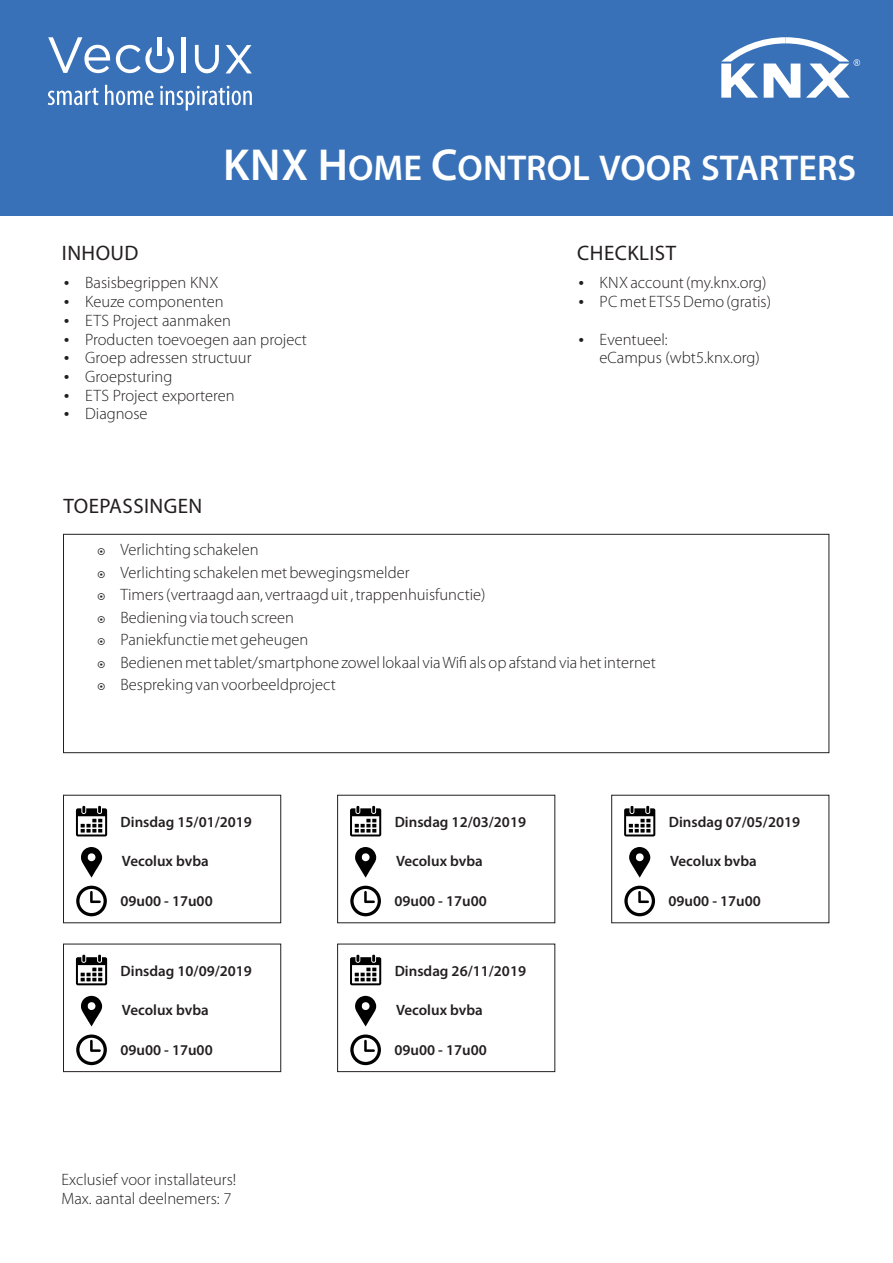
<style>
.page{position:relative;width:893px;height:1263px;background:#fff}
.page>*{position:absolute;margin:0;border:0;box-sizing:border-box;transform-origin:0 0}
.t1{font:600 36px "Myriad Pro";color:#fff}
.t2{font:21px "Myriad Pro";letter-spacing:.02em;color:#231f20}
.t3{font:300 16.5px/18.8px "Myriad Pro";color:#231f20}
.t4{font:600 15px "Myriad Pro";color:#231f20}
.s1{font-size:45px}
</style>
<div class="page">
<div style="left:0;top:0;width:893px;height:215px;background:#3871b8"></div>
<svg style="left:48px;top:88px;width:51px;height:17px"></svg>
<svg style="left:105px;top:85px;width:49px;height:20px"></svg>
<svg style="left:160px;top:86px;width:92px;height:25px"></svg>
<svg style="left:48px;top:37px;width:62px;height:36px"></svg>
<svg style="left:116px;top:45px;width:58px;height:28px"></svg>
<hr style="left:182px;top:37px;width:4px;height:36px;background:#fff">
<svg style="left:195px;top:45px;width:24px;height:28px"></svg>
<svg style="left:226px;top:45px;width:26px;height:28px"></svg>
<hr style="left:158px;top:37px;width:4px;height:19px;background:#fff">
<svg style="left:721px;top:37px;width:139px;height:61px"></svg>
<div style="left:63px;top:534px;width:766px;height:219px;border:1px solid #231f20"></div>
<div style="left:63px;top:795px;width:218px;height:128px;border:1px solid #231f20"></div>
<svg style="left:81px;top:847px;width:21px;height:31px"></svg>
<svg style="left:76px;top:886px;width:31px;height:30px"></svg>
<svg style="left:76px;top:806px;width:31px;height:30px"></svg>
<svg style="left:355px;top:847px;width:21px;height:31px"></svg>
<svg style="left:350px;top:886px;width:31px;height:30px"></svg>
<svg style="left:350px;top:806px;width:31px;height:30px"></svg>
<svg style="left:629px;top:847px;width:21px;height:31px"></svg>
<svg style="left:624px;top:886px;width:31px;height:30px"></svg>
<svg style="left:624px;top:806px;width:31px;height:30px"></svg>
<div style="left:63px;top:944px;width:218px;height:128px;border:1px solid #231f20"></div>
<svg style="left:81px;top:996px;width:21px;height:30px"></svg>
<svg style="left:76px;top:1034px;width:31px;height:31px"></svg>
<svg style="left:76px;top:955px;width:31px;height:30px"></svg>
<div style="left:337px;top:944px;width:218px;height:128px;border:1px solid #231f20"></div>
<svg style="left:355px;top:996px;width:21px;height:30px"></svg>
<svg style="left:350px;top:1034px;width:31px;height:31px"></svg>
<svg style="left:350px;top:955px;width:31px;height:30px"></svg>
<h1 class="t1" style="left:223px;top:153px;width:635px"><span class="s1">KNX H</span>OME <span class="s1">C</span>ONTROL VOOR STARTERS</h1>
<p class="t2" style="left:62px;top:245px;width:78px">INHOUD</p>
<p class="t3" style="left:85px;top:275px;width:223px">Basisbegrippen KNX<br>Keuze componenten<br>ETS Project aanmaken<br>Producten toevoegen aan project<br>Groep adressen structuur<br>Groepsturing<br>ETS Project exporteren<br>Diagnose</p>
<p class="t2" style="left:577px;top:245px;width:100px">CHECKLIST</p>
<p class="t3" style="left:600px;top:275px;width:173px">KNX account (my.knx.org)<br>PC met ETS5 Demo (gratis)</p>
<p class="t3" style="left:599px;top:331px;width:162px">Eventueel:<br>eCampus (wbt5.knx.org)</p>
<p class="t2" style="left:64px;top:497px;width:140px">TOEPASSINGEN</p>
<p class="t3" style="left:121px;top:540px;width:537px;line-height:22.5px">Verlichting schakelen<br>Verlichting schakelen met bewegingsmelder<br>Timers (vertraagd aan, vertraagd uit , trappenhuisfunctie)<br>Bediening via touch screen<br>Paniekfunctie met geheugen<br>Bedienen met tablet/smartphone zowel lokaal via Wifi als op afstand via het internet Bespreking van voorbeeldproject</p>
<p class="t4" style="left:121px;top:815px;width:133px">Dinsdag 15/01/2019</p>
<p class="t4" style="left:395px;top:815px;width:133px">Dinsdag 12/03/2019</p>
<p class="t4" style="left:669px;top:815px;width:133px">Dinsdag 07/05/2019</p>
<p class="t4" style="left:122px;top:855px;width:88px">Vecolux bvba</p>
<p class="t4" style="left:120px;top:895px;width:94px">09u00 - 17u00</p>
<p class="t4" style="left:396px;top:855px;width:88px">Vecolux bvba</p>
<p class="t4" style="left:394px;top:895px;width:94px">09u00 - 17u00</p>
<p class="t4" style="left:670px;top:855px;width:88px">Vecolux bvba</p>
<p class="t4" style="left:669px;top:895px;width:94px">09u00 - 17u00</p>
<p class="t4" style="left:121px;top:964px;width:133px">Dinsdag 10/09/2019</p>
<p class="t4" style="left:395px;top:964px;width:133px">Dinsdag 26/11/2019</p>
<p class="t4" style="left:122px;top:1004px;width:88px">Vecolux bvba</p>
<p class="t4" style="left:120px;top:1044px;width:94px">09u00 - 17u00</p>
<p class="t4" style="left:396px;top:1004px;width:88px">Vecolux bvba</p>
<p class="t4" style="left:394px;top:1044px;width:94px">09u00 - 17u00</p>
<p class="t3" style="left:61px;top:1171px;width:176px">Exclusief voor installateurs!<br>Max. aantal deelnemers: 7</p>
</div>
